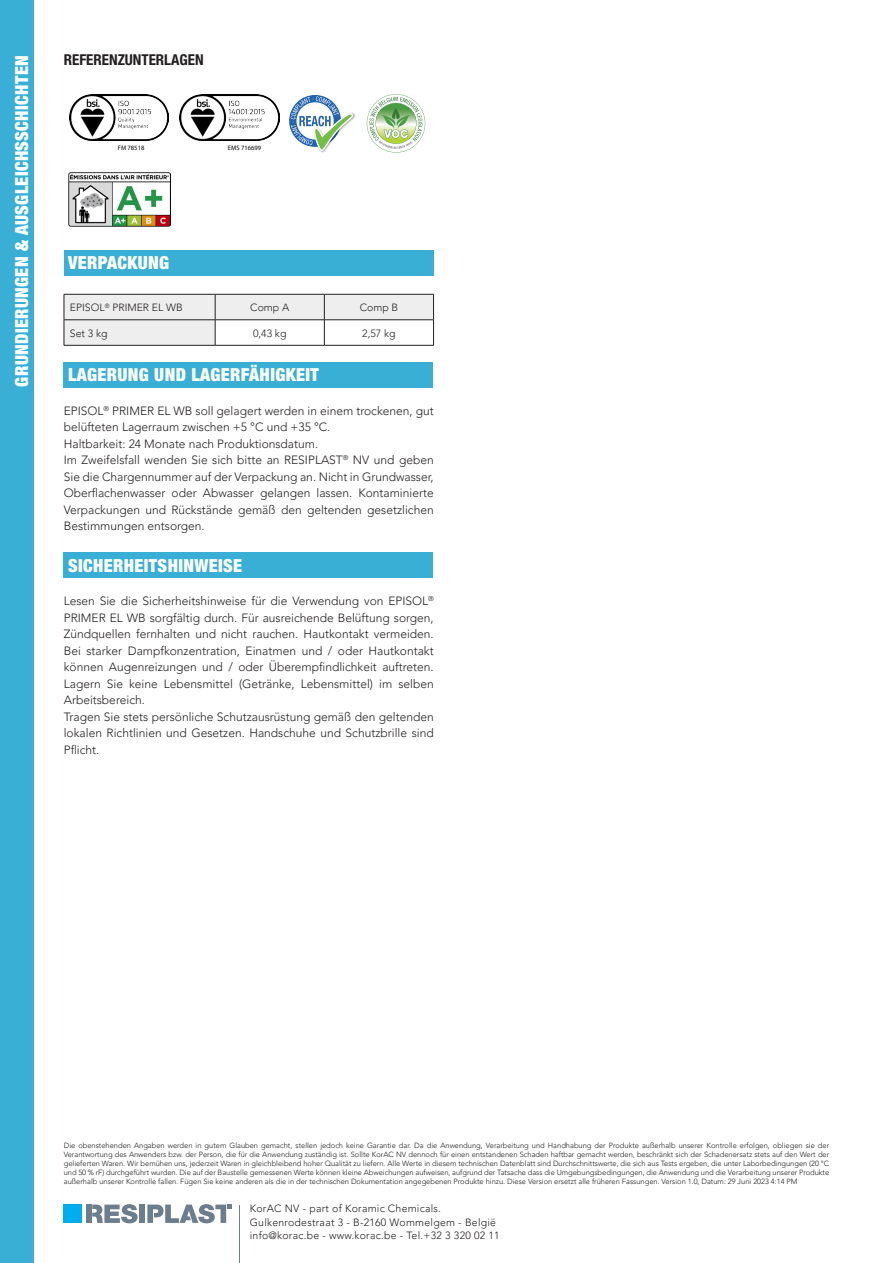
<style>
.page{position:relative;width:893px;height:1263px;background:#fff}
.page>*{position:absolute;margin:0;border:0;box-sizing:border-box;transform-origin:0 0}
.BODY_TEXT{font:900 condensed 18px "Helvetica Neue LT Std";letter-spacing:.02em;color:#fff}
.TItle_niv_2{font:700 condensed 15px "Helvetica Neue LT Std";color:#231f20}
.BODY_TEXT-2{font:300 12px/16.5px "Avenir LT Pro";color:#231f20;text-align:justify}
.t1{font:300 10.5px/13.5px "Avenir LT Pro";letter-spacing:.025em;color:#231f20}
.t2{font:300 10.5px "Avenir LT Pro";color:#231f20}
.Body_7{font:300 7.5px/9px "Avenir LT Pro";color:#231f20;text-align:justify}
.t3{font:6.45px "Myriad Pro";color:#000}
</style>
<div class="page">
<div style="left:0;top:0;width:34px;height:1263px;background:#39afd6"></div>
<hr style="left:240px;top:1205px;width:1px;height:58px;background:#6c7d8e">
<div style="left:139px;top:1204px;width:6px;height:19px;background:#6c7d8e"></div>
<div style="left:86px;top:1204px;width:5px;height:19px;background:#6c7d8e"></div>
<svg style="left:92px;top:1204px;width:46px;height:19px"></svg>
<svg style="left:147px;top:1204px;width:84px;height:19px"></svg>
<div style="left:64px;top:1204px;width:18px;height:19px;background:#00aeef"></div>
<img style="left:69px;top:95px;width:100px;height:46px">
<img style="left:180px;top:95px;width:99px;height:46px">
<img style="left:320px;top:113px;width:35px;height:40px">
<svg style="left:289px;top:95px;width:64px;height:56px"></svg>
<svg style="left:367px;top:94px;width:58px;height:59px"></svg>
<img style="left:68px;top:172px;width:102px;height:54px">
<div style="left:64px;top:250px;width:369px;height:25px;background:#39afd6"></div>
<svg style="left:64px;top:294px;width:370px;height:51px"></svg>
<hr style="left:64px;top:345px;width:151px;height:1px;background:#231f20">
<hr style="left:215px;top:345px;width:109px;height:1px;background:#231f20">
<hr style="left:324px;top:345px;width:110px;height:1px;background:#231f20">
<div style="left:64px;top:362px;width:369px;height:25px;background:#39afd6"></div>
<div style="left:64px;top:552px;width:369px;height:26px;background:#39afd6"></div>
<h1 class="BODY_TEXT" style="left:11px;top:386px;width:333px;rotate:-90deg">GRUNDIERUNGEN &amp; AUSGLEICHSSCHICHTEN</h1>
<p class="TItle_niv_2" style="left:64px;top:50px;width:141px">REFERENZUNTERLAGEN</p>
<p class="t3" style="left:118px;top:144px;width:28px">FM 78518</p>
<p class="t3" style="left:228px;top:144px;width:35px">EMS 716699</p>
<p class="BODY_TEXT" style="left:68px;top:252px;width:103px">VERPACKUNG</p>
<p class="t2" style="left:70px;top:301px;width:114px">EPISOL<sup>®</sup> PRIMER EL WB</p>
<p class="t1" style="left:250px;top:301px;width:40px">Comp A</p>
<p class="t1" style="left:360px;top:301px;width:40px">Comp B</p>
<p class="t1" style="left:70px;top:326px;width:39px">Set 3 kg</p>
<p class="t1" style="left:253px;top:326px;width:35px">0,43 kg</p>
<p class="t1" style="left:362px;top:326px;width:35px">2,57 kg</p>
<p class="BODY_TEXT" style="left:68px;top:364px;width:252px">LAGERUNG UND LAGERFÄHIGKEIT</p>
<p class="BODY_TEXT-2" style="left:64px;top:402px;width:371px">EPISOL<sup>®</sup> PRIMER EL WB soll gelagert werden in einem trockenen, gut belüfteten Lagerraum zwischen +5 °C und +35 °C.</p>
<p class="BODY_TEXT-2" style="left:64px;top:435px;width:256px">Haltbarkeit: 24 Monate nach Produktionsdatum.</p>
<p class="BODY_TEXT-2" style="left:64px;top:452px;width:371px">Im Zweifelsfall wenden Sie sich bitte an RESIPLAST<sup>®</sup> NV und geben Sie die Chargennummer auf der Verpackung an. Nicht in Grundwasser, Oberflachenwasser oder Abwasser gelangen lassen. Kontaminierte Verpackungen und Rückstände gemäß den geltenden gesetzlichen Bestimmungen entsorgen.</p>
<p class="BODY_TEXT" style="left:68px;top:554px;width:176px">SICHERHEITSHINWEISE</p>
<p class="BODY_TEXT-2" style="left:64px;top:593px;width:371px">Lesen Sie die Sicherheitshinweise für die Verwendung von EPISOL<sup>® </sup>PRIMER EL WB sorgfältig durch. Für ausreichende Belüftung sorgen, Zündquellen fernhalten und nicht rauchen. Hautkontakt vermeiden.<br>Bei starker Dampfkonzentration, Einatmen und / oder Hautkontakt können Augenreizungen und / oder Überempfindlichkeit auftreten.<br>Lagern Sie keine Lebensmittel (Getränke, Lebensmittel) im selben Arbeitsbereich.</p>
<p class="BODY_TEXT-2" style="left:64px;top:708px;width:371px">Tragen Sie stets persönliche Schutzausrüstung gemäß den geltenden lokalen Richtlinien und Gesetzen. Handschuhe und Schutzbrille sind Pflicht.</p>
<p class="Body_7" style="left:64px;top:1141px;width:767px">Die obenstehenden Angaben werden in gutem Glauben gemacht, stellen jedoch keine Garantie dar. Da die Anwendung, Verarbeitung und Handhabung der Produkte außerhalb unserer Kontrolle erfolgen, obliegen sie der Verantwortung des Anwenders bzw. der Person, die für die Anwendung zuständig ist. Sollte KorAC NV dennoch für einen entstandenen Schaden haftbar gemacht werden, beschränkt sich der Schadenersatz stets auf den Wert der gelieferten Waren. Wir bemühen uns, jederzeit Waren in gleichbleibend hoher Qualität zu liefern. Alle Werte in diesem technischen Datenblatt sind Durchschnittswerte, die sich aus Tests ergeben, die unter Laborbedingungen (20 °C und 50 % rF) durchgeführt wurden. Die auf der Baustelle gemessenen Werte können kleine Abweichungen aufweisen, aufgrund der Tatsache dass die Umgebungsbedingungen, die Anwendung und die Verarbeitung unserer Produkte außerhalb unserer Kontrolle fallen. Fügen Sie keine anderen als die in der technischen Dokumentation angegebenen Produkte hinzu. Diese Version ersetzt alle früheren Fassungen. Version 1.0, Datum: 29 Juni 2023 4:14 PM</p>
<h3 class="t1" style="left:250px;top:1202px;width:251px">KorAC NV - part of Koramic Chemicals.<br>Gulkenrodestraat 3 - B-2160 Wommelgem - België info@korac.be - www.korac.be - Tel.+32 3 320 02 11</h3>
</div>
